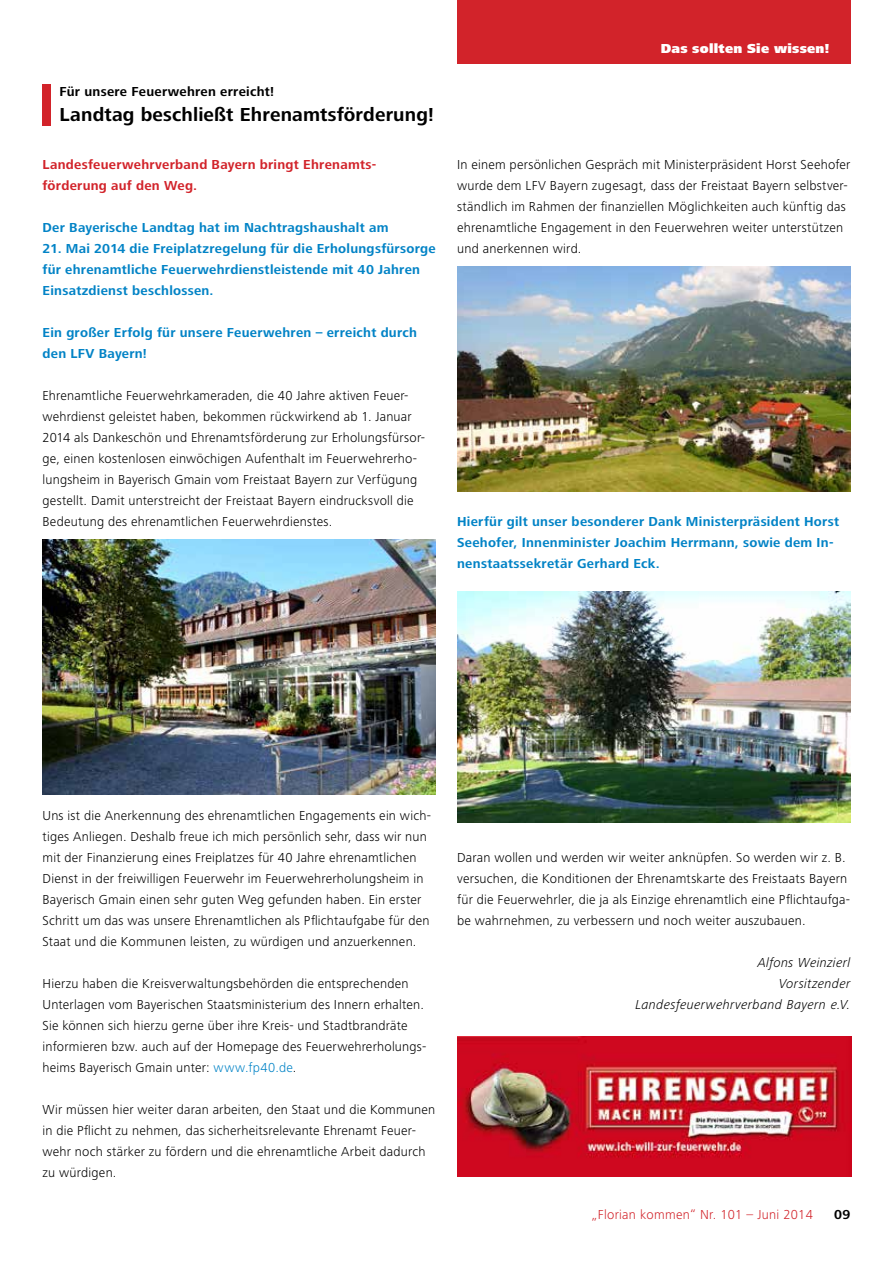
<style>
.page{position:relative;width:893px;height:1263px;background:#fff}
.page>*{position:absolute;margin:0;border:0;box-sizing:border-box;transform-origin:0 0}
.t1{font:700 19.5px "Frutiger Next LT";letter-spacing:.01em;color:#000}
.t2{font:300 13.5px/21px "Frutiger Next LT";letter-spacing:.015em;color:#000}
.t3{font:700 13.5px/21px "Frutiger Next LT";letter-spacing:.02em;color:#0283c6}
.t4{font:700 13.5px/21px "Frutiger Next LT";letter-spacing:.02em;color:#d2232a}
.t5{font:italic 300 13.5px/21px "Frutiger Next LT";letter-spacing:.02em;color:#000;text-align:right}
.t6{font:700 13.5px "Frutiger Next LT";letter-spacing:.02em;color:#000}
.t7{font:300 13.5px "Frutiger Next LT";letter-spacing:.02em;color:#d2232a}
.t8{font:900 13.5px "Frutiger Next LT";letter-spacing:.02em;color:#fff}
.s1{color:#0283c6}
</style>
<div class="page">
<div style="left:457px;top:0;width:393px;height:64px;background:#d2232a"></div>
<div style="left:43px;top:85px;width:8px;height:41px;background:#d2232a"></div>
<img style="left:457px;top:266px;width:393px;height:226px">
<img style="left:43px;top:539px;width:393px;height:255px">
<img style="left:457px;top:591px;width:393px;height:232px">
<img style="left:457px;top:1036px;width:395px;height:141px">
<p class="t6" style="left:60px;top:84px;width:216px">Für unsere Feuerwehren erreicht!</p>
<h1 class="t1" style="left:60px;top:104px;width:376px">Landtag beschließt Ehrenamtsförderung!</h1>
<p class="t4" style="left:43px;top:154px;width:335px">Landesfeuerwehrverband Bayern bringt Ehrenamts&shy;förderung auf den Weg.</p>
<p class="t3" style="left:43px;top:217px;width:347px">Der Bayerische Landtag hat im Nachtragshaushalt am</p>
<p class="t3" style="left:43px;top:238px;width:395px">21. Mai 2014 die Freiplatzregelung für die Erholungsfürsorge für ehrenamtliche Feuerwehrdienstleistende mit 40 Jahren<br>Einsatzdienst beschlossen.</p>
<p class="t3" style="left:43px;top:322px;width:376px">Ein großer Erfolg für unsere Feuerwehren – erreicht durch den LFV Bayern!</p>
<p class="t2" style="left:43px;top:385px;width:384px">Ehrenamtliche Feuerwehrkameraden, die 40 Jahre aktiven Feuer&shy;wehrdienst geleistet haben, bekommen rückwirkend ab 1. Januar 2014 als Dankeschön und Ehrenamtsförderung zur Erholungsfürsor&shy;ge, einen kostenlosen einwöchigen Aufenthalt im Feuerwehrerho&shy;lungsheim in Bayerisch Gmain vom Freistaat Bayern zur Verfügung gestellt. Damit unterstreicht der Freistaat Bayern eindrucksvoll die Bedeutung des ehrenamtlichen Feuerwehrdienstes.</p>
<p class="t8" style="left:661px;top:41px;width:170px">Das sollten Sie wissen!</p>
<p class="t2" style="left:457px;top:154px;width:395px">In einem persönlichen Gespräch mit Ministerpräsident Horst Seehofer wurde dem LFV Bayern zugesagt, dass der Freistaat Bayern selbstver&shy;ständlich im Rahmen der finanziellen Möglichkeiten auch künftig das ehrenamtliche Engagement in den Feuerwehren weiter unterstützen und anerkennen wird.</p>
<p class="t3" style="left:457px;top:511px;width:384px">Hierfür gilt unser besonderer Dank Ministerpräsident Horst<br>Seehofer, Innenminister Joachim Herrmann, sowie dem In&shy;nenstaatssekretär Gerhard Eck.</p>
<p class="t2" style="left:43px;top:805px;width:390px">Uns ist die Anerkennung des ehrenamtlichen Engagements ein wich&shy;tiges Anliegen. Deshalb freue ich mich persönlich sehr, dass wir nun mit der Finanzierung eines Freiplatzes für 40 Jahre ehrenamtlichen Dienst in der freiwilligen Feuerwehr im Feuerwehrerholungsheim in Bayerisch Gmain einen sehr guten Weg gefunden haben. Ein erster Schritt um das was unsere Ehrenamtlichen als Pflichtaufgabe für den Staat und die Kommunen leisten, zu würdigen und anzuerkennen.</p>
<p class="t2" style="left:43px;top:973px;width:385px">Hierzu haben die Kreisverwaltungsbehörden die entsprechenden Unterlagen vom Bayerischen Staatsministerium des Innern erhalten.<br>Sie können sich hierzu gerne über ihre Kreis- und Stadtbrandräte informieren bzw. auch auf der Homepage des Feuerwehrerholungs&shy;heims Bayerisch Gmain unter: <span class="s1">www.fp40.de</span>.</p>
<p class="t2" style="left:43px;top:1099px;width:394px">Wir müssen hier weiter daran arbeiten, den Staat und die Kommunen in die Pflicht zu nehmen, das sicherheitsrelevante Ehrenamt Feuer&shy;wehr noch stärker zu fördern und die ehrenamtliche Arbeit dadurch zu würdigen.</p>
<p class="t2" style="left:457px;top:847px;width:395px">Daran wollen und werden wir weiter anknüpfen. So werden wir z. B. versuchen, die Konditionen der Ehrenamtskarte des Freistaats Bayern für die Feuerwehrler, die ja als Einzige ehrenamtlich eine Pflichtaufga&shy;be wahrnehmen, zu verbessern und noch weiter auszubauen.</p>
<p class="t5" style="left:635px;top:952px;width:216px">Alfons Weinzierl<br>Vorsitzender<br>Landesfeuerwehrverband Bayern e.V.</p>
<p class="t7" style="left:592px;top:1207px;width:222px">„Florian kommen“ Nr. 101 – Juni 2014</p>
<p class="t6" style="left:834px;top:1206px;width:18px">09</p>
</div>
